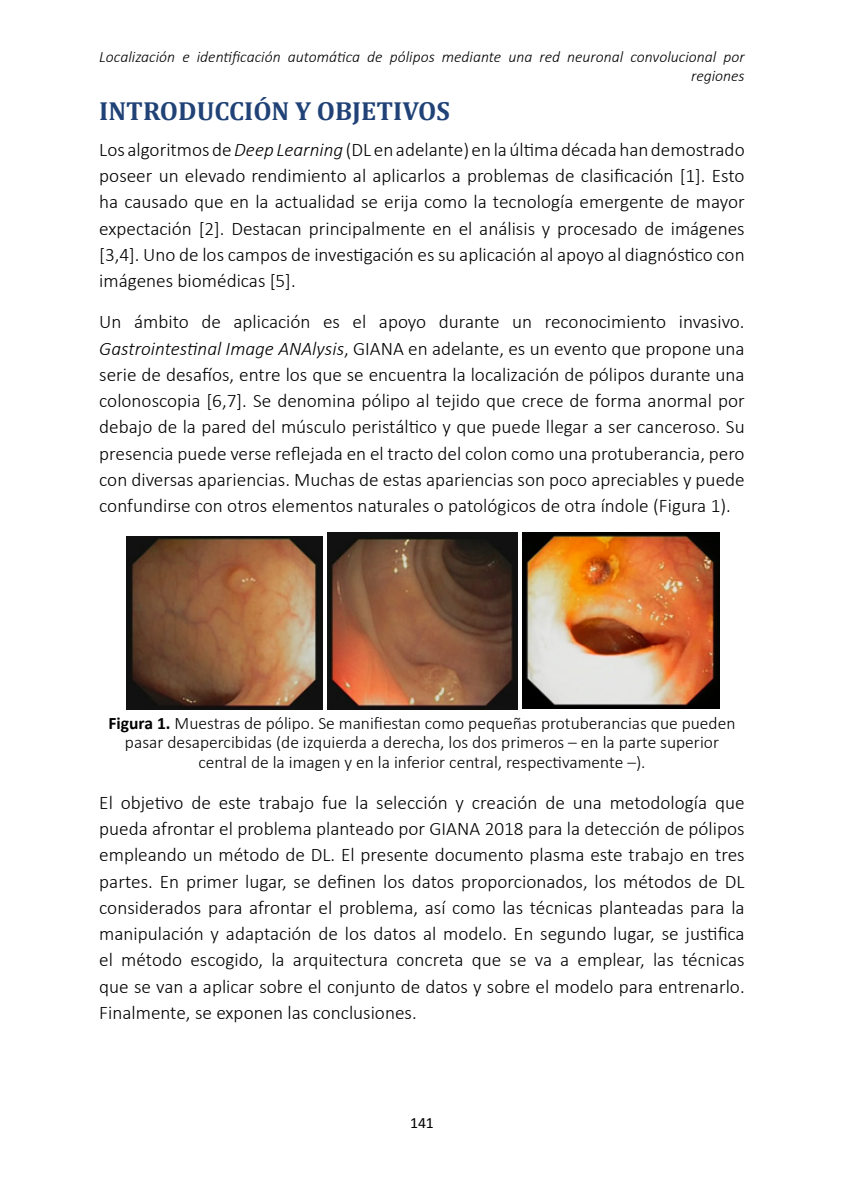
<style>
.page{position:relative;width:844px;height:1191px;background:#fff}
.page>*{position:absolute;margin:0;border:0;box-sizing:border-box;transform-origin:0 0}
.t1{font:700 26.25px "Cambria";color:#204276}
.t2{font:300 19.25px/26.2px "Calibri";color:#000;text-align:justify}
.t3{font:300 17.5px/19.2px "Calibri";color:#000;text-align:center}
.t4{font:italic 300 15.75px/19.2px "Calibri";color:#000;text-align:right}
.t5{font:15.75px "Calibri";color:#000}
.s1{font-style:italic}
.s2{font-weight:700}
</style>
<div class="page">
<img style="left:126px;top:536px;width:196px;height:173px">
<img style="left:522px;top:533px;width:197px;height:175px">
<img style="left:327px;top:533px;width:190px;height:176px">
<p class="t4" style="left:99px;top:47px;width:646px">Localización e identificación automática de pólipos mediante una red neuronal convolucional por regiones</p>
<h1 class="t1" style="left:99px;top:95px;width:352px">INTRODUCCIÓN Y OBJETIVOS</h1>
<p class="t2" style="left:99px;top:136px;width:646px">Los algoritmos de <span class="s1">Deep Learning</span> (DL en adelante) en la última década han demostrado poseer un elevado rendimiento al aplicarlos a problemas de clasificación [1]. Esto ha causado que en la actualidad se erija como la tecnología emergente de mayor expectación [2]. Destacan principalmente en el análisis y procesado de imágenes [3,4]. Uno de los campos de investigación es su aplicación al apoyo al diagnóstico con imágenes biomédicas [5].</p>
<p class="t2" style="left:99px;top:309px;width:646px">Un ámbito de aplicación es el apoyo durante un reconocimiento invasivo.<br><span class="s1">Gastrointestinal Image ANAlysis</span>, GIANA en adelante, es un evento que propone una serie de desafíos, entre los que se encuentra la localización de pólipos durante una colonoscopia [6,7]. Se denomina pólipo al tejido que crece de forma anormal por debajo de la pared del músculo peristáltico y que puede llegar a ser canceroso. Su presencia puede verse reflejada en el tracto del colon como una protuberancia, pero con diversas apariencias. Muchas de estas apariencias son poco apreciables y puede confundirse con otros elementos naturales o patológicos de otra índole (Figura 1).</p>
<p class="t3" style="left:109px;top:713px;width:628px"><span class="s2">Figura 1.</span> Muestras de pólipo. Se manifiestan como pequeñas protuberancias que pueden pasar desapercibidas (de izquierda a derecha, los dos primeros – en la parte superior central de la imagen y en la inferior central, respectivamente –).</p>
<p class="t2" style="left:99px;top:789px;width:646px">El objetivo de este trabajo fue la selección y creación de una metodología que pueda afrontar el problema planteado por GIANA 2018 para la detección de pólipos empleando un método de DL. El presente documento plasma este trabajo en tres partes. En primer lugar, se definen los datos proporcionados, los métodos de DL considerados para afrontar el problema, así como las técnicas planteadas para la manipulación y adaptación de los datos al modelo. En segundo lugar, se justifica el método escogido, la arquitectura concreta que se va a emplear, las técnicas que se van a aplicar sobre el conjunto de datos y sobre el modelo para entrenarlo.<br>Finalmente, se exponen las conclusiones.</p>
<p class="t5" style="left:410px;top:1113px;width:25px">141</p>
</div>
